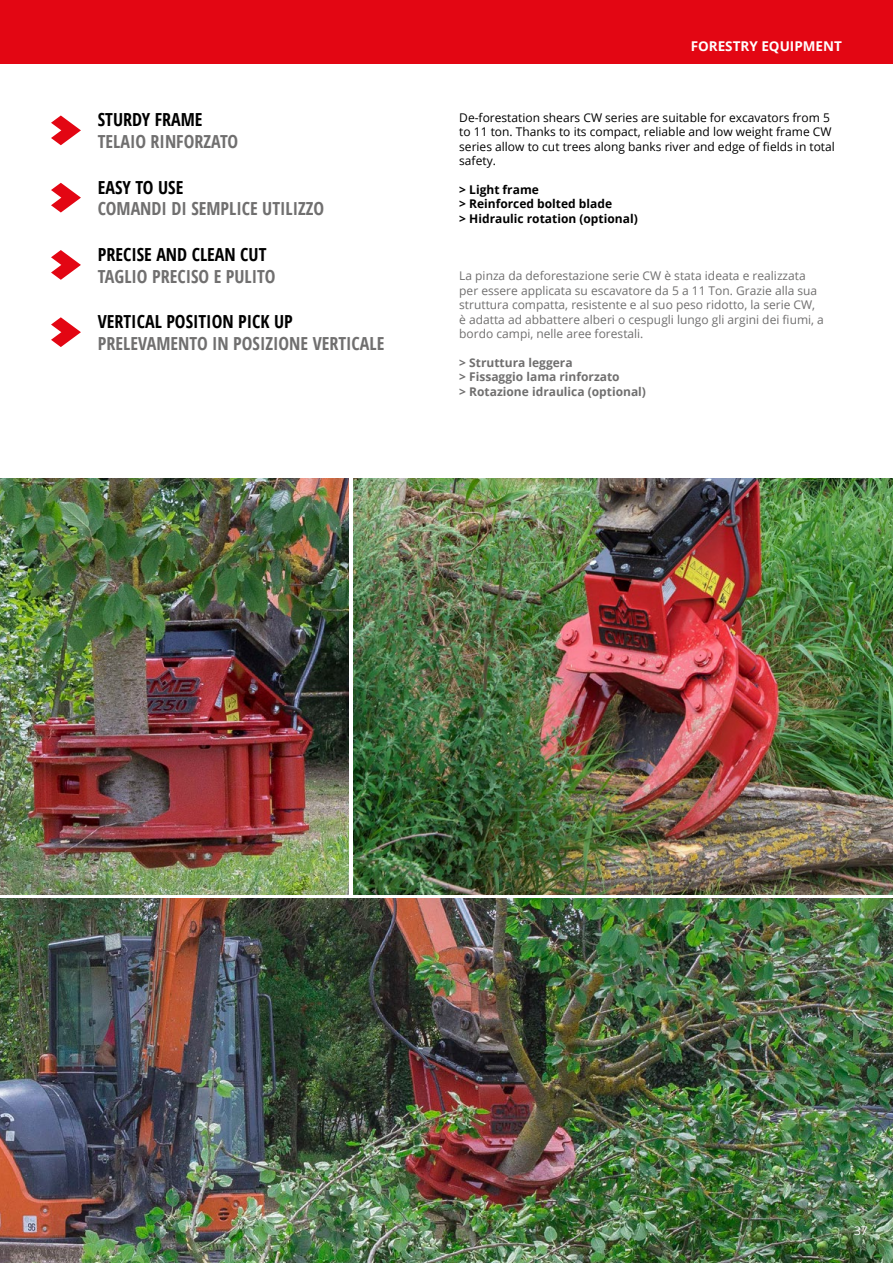
<style>
.page{position:relative;width:893px;height:1263px;background:#fff}
.page>*{position:absolute;margin:0;border:0;box-sizing:border-box;transform-origin:0 0}
.t1{font:700 18px "Open Sans Condensed";color:#706f6f}
.t2{font:700 18px "Open Sans Condensed";color:#000}
.t3{font:700 13.5px "Open Sans";color:#fff}
.t4{font:12px/14.4px "Open Sans";color:#706f6f}
.t5{font:12px/14.4px "Open Sans";color:#000}
.t6{font:700 12px/14.4px "Open Sans";color:#706f6f}
.t7{font:700 12px/14.4px "Open Sans";color:#000}
.t8{font:12px "Open Sans";color:#fff}
</style>
<div class="page">
<img style="left:0;top:899px;width:893px;height:364px">
<img style="left:0;top:478px;width:349px;height:417px">
<img style="left:353px;top:478px;width:540px;height:417px">
<svg style="left:51px;top:115px;width:30px;height:30px"></svg>
<svg style="left:51px;top:317px;width:30px;height:30px"></svg>
<svg style="left:51px;top:183px;width:30px;height:30px"></svg>
<svg style="left:51px;top:250px;width:30px;height:30px"></svg>
<div style="left:0;top:0;width:893px;height:64px;background:#e30613"></div>
<h1 class="t2" style="left:98px;top:107px;width:106px">STURDY FRAME</h1>
<h1 class="t1" style="left:98px;top:129px;width:142px">TELAIO RINFORZATO</h1>
<h1 class="t2" style="left:98px;top:175px;width:87px">EASY TO USE</h1>
<h1 class="t1" style="left:98px;top:196px;width:228px">COMANDI DI SEMPLICE UTILIZZO</h1>
<h1 class="t2" style="left:98px;top:242px;width:170px">PRECISE AND CLEAN CUT</h1>
<h1 class="t1" style="left:98px;top:263px;width:179px">TAGLIO PRECISO E PULITO</h1>
<h1 class="t2" style="left:98px;top:309px;width:196px">VERTICAL POSITION PICK UP</h1>
<h1 class="t1" style="left:98px;top:331px;width:288px">PRELEVAMENTO IN POSIZIONE VERTICALE</h1>
<p class="t3" style="left:691px;top:37px;width:153px">FORESTRY EQUIPMENT</p>
<p class="t5" style="left:459px;top:110px;width:377px">De-forestation shears CW series are suitable for excavators from 5 to 11 ton. Thanks to its compact, reliable and low weight frame CW series allow to cut trees along banks river and edge of fields in total safety.</p>
<p class="t7" style="left:459px;top:182px;width:180px">&gt; Light frame<br>&gt; Reinforced bolted blade<br>&gt; Hidraulic rotation (optional)</p>
<p class="t4" style="left:459px;top:268px;width:366px">La pinza da deforestazione serie CW è stata ideata e realizzata per essere applicata su escavatore da 5 a 11 Ton. Grazie alla sua struttura compatta, resistente e al suo peso ridotto, la serie CW, è adatta ad abbattere alberi o cespugli lungo gli argini dei fiumi, a bordo campi, nelle aree forestali.</p>
<p class="t6" style="left:459px;top:355px;width:188px">&gt; Struttura leggera<br>&gt; Fissaggio lama rinforzato<br>&gt; Rotazione idraulica (optional)</p>
<p class="t8" style="left:854px;top:1223px;width:15px">37</p>
</div>
